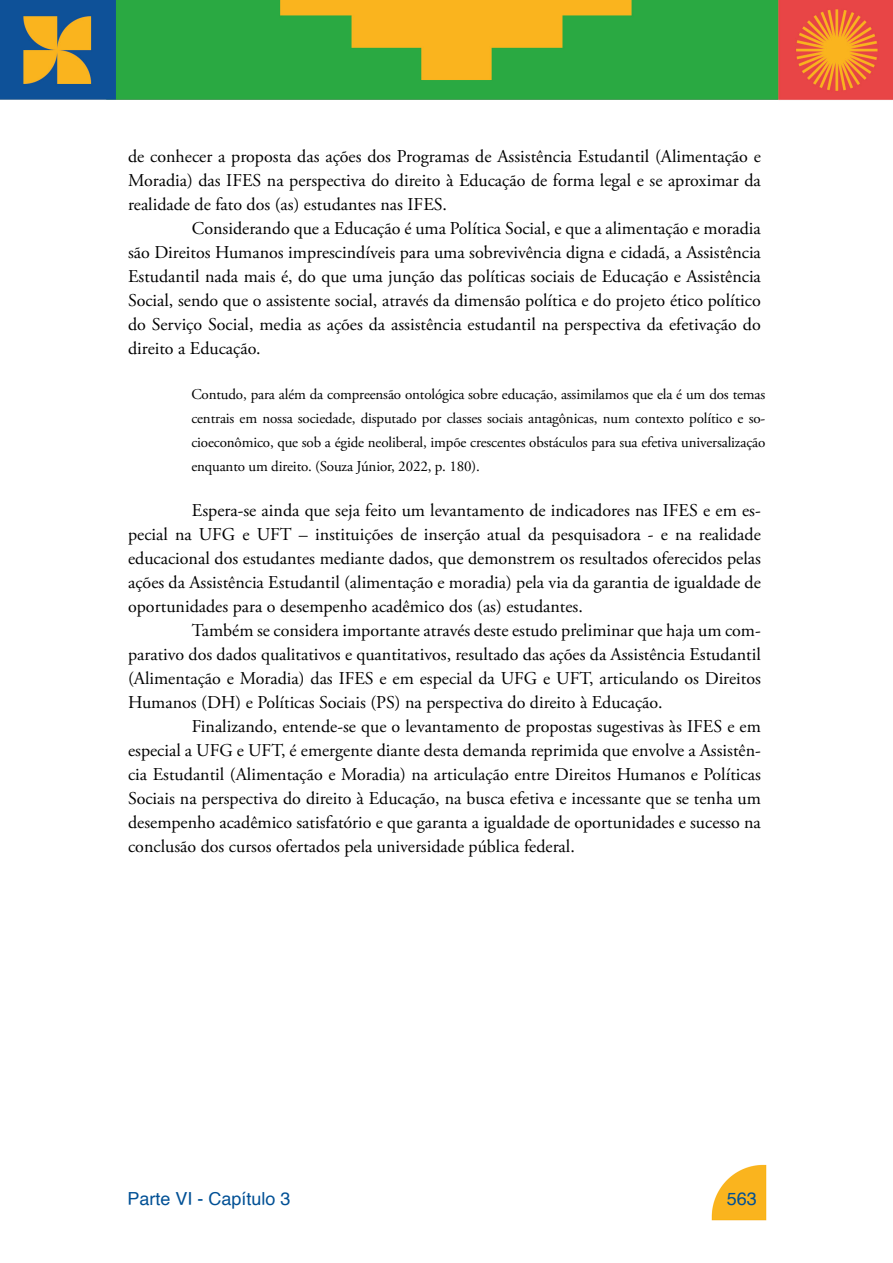
<style>
.page{position:relative;width:893px;height:1263px;background:#fff}
.page>*{position:absolute;margin:0;border:0;box-sizing:border-box;transform-origin:0 0}
.t1{font:18px/24px "Adobe Garamond Pro";color:#000;text-align:justify}
.t2{font:18px "Helvetica";color:#005095}
.t3{font:15px/24px "Adobe Garamond Pro";letter-spacing:-.01em;color:#000;text-align:justify}
</style>
<div class="page">
<img style="left:711px;top:1164px;width:56px;height:57px">
<img style="left:0;top:0;width:893px;height:100px">
<p class="t1" style="left:128px;top:145px;width:634px">de conhecer a proposta das ações dos Programas de Assistência Estudantil (Alimentação e Moradia) das IFES na perspectiva do direito à Educação de forma legal e se aproximar da realidade de fato dos (as) estudantes nas IFES.</p>
<p class="t1" style="left:128px;top:217px;width:634px;text-indent:64px">Considerando que a Educação é uma Política Social, e que a alimentação e moradia são Direitos Humanos imprescindíveis para uma sobrevivência digna e cidadã, a Assistência Estudantil nada mais é, do que uma junção das políticas sociais de Educação e Assistência Social, sendo que o assistente social, através da dimensão política e do projeto ético político do Serviço Social, media as ações da assistência estudantil na perspectiva da efetivação do direito a Educação.</p>
<p class="t3" style="left:191px;top:383px;width:576px">Contudo, para além da compreensão ontológica sobre educação, assimilamos que ela é um dos temas centrais em nossa sociedade, disputado por classes sociais antagônicas, num contexto político e so&shy;cioeconômico, que sob a égide neoliberal, impõe crescentes obstáculos para sua efetiva universalização enquanto um direito. (Souza Júnior, 2022, p. 180).</p>
<p class="t1" style="left:128px;top:499px;width:634px;text-indent:64px">Espera-se ainda que seja feito um levantamento de indicadores nas IFES e em es&shy;pecial na UFG e UFT – instituições de inserção atual da pesquisadora - e na realidade educacional dos estudantes mediante dados, que demonstrem os resultados oferecidos pelas ações da Assistência Estudantil (alimentação e moradia) pela via da garantia de igualdade de oportunidades para o desempenho acadêmico dos (as) estudantes.</p>
<p class="t1" style="left:128px;top:619px;width:634px;text-indent:64px">Também se considera importante através deste estudo preliminar que haja um com&shy;parativo dos dados qualitativos e quantitativos, resultado das ações da Assistência Estudantil (Alimentação e Moradia) das IFES e em especial da UFG e UFT, articulando os Direitos Humanos (DH) e Políticas Sociais (PS) na perspectiva do direito à Educação.</p>
<p class="t1" style="left:128px;top:715px;width:634px;text-indent:64px">Finalizando, entende-se que o levantamento de propostas sugestivas às IFES e em especial a UFG e UFT, é emergente diante desta demanda reprimida que envolve a Assistên&shy;cia Estudantil (Alimentação e Moradia) na articulação entre Direitos Humanos e Políticas Sociais na perspectiva do direito à Educação, na busca efetiva e incessante que se tenha um desempenho acadêmico satisfatório e que garanta a igualdade de oportunidades e sucesso na conclusão dos cursos ofertados pela universidade pública federal.</p>
<p class="t2" style="left:128px;top:1184px;width:165px">Parte VI - Capítulo 3</p>
<p class="t2" style="left:727px;top:1184px;width:32px">563</p>
</div>
